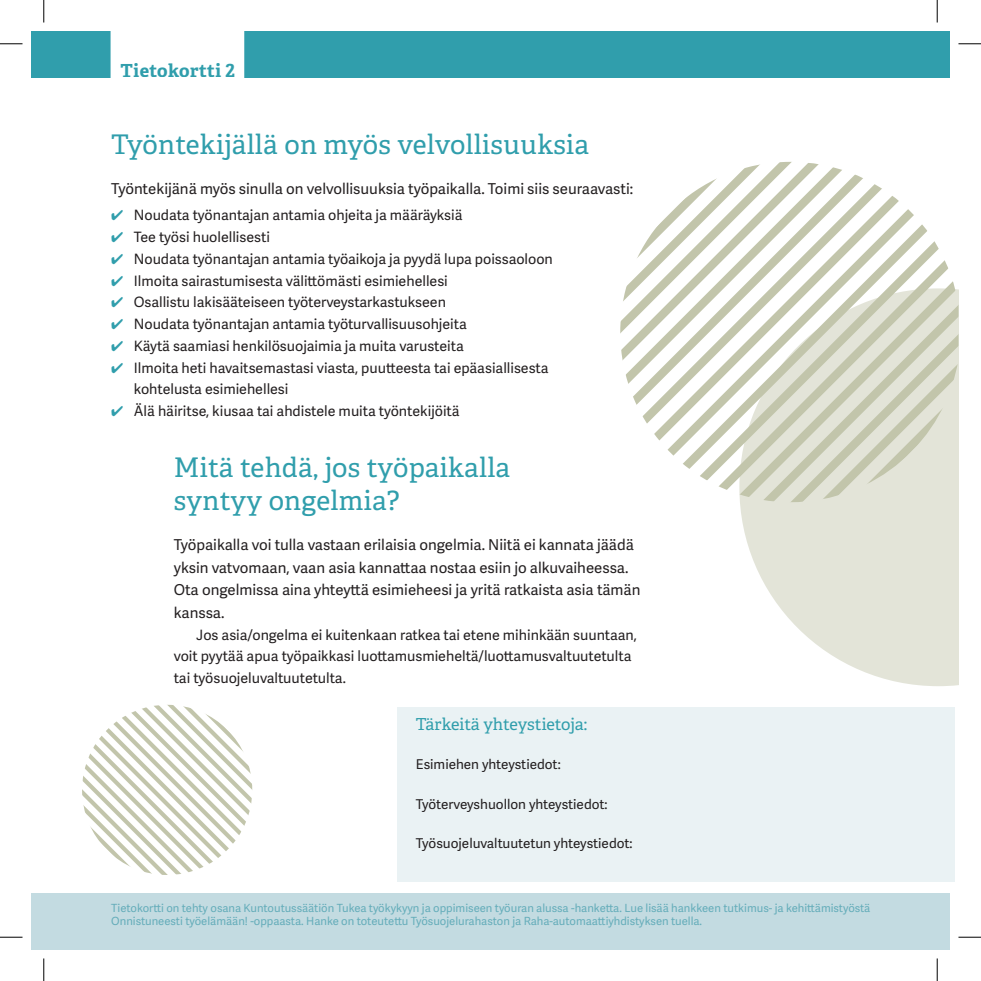
<style>
.page{position:relative;width:981px;height:981px;background:#fff}
.page>*{position:absolute;margin:0;border:0;box-sizing:border-box;transform-origin:0 0}
.t1{font:27px/32.4px "Adelle";letter-spacing:.01em;color:#309eac}
.t2{font:700 18px "Adelle";letter-spacing:.02em;color:#309eac}
.t3{font:16.5px "Adelle";letter-spacing:-.005em;color:#309eac}
.t4{font:15px/22.5px "Adelle Sans";color:#231f20}
.t5{font:14.25px/21.8px "Adelle Sans";color:#231f20}
.t6{font:13.5px "Adelle Sans";color:#231f20}
.t7{font:11.25px/13.5px "Adelle Sans";color:#65adba}
.s1{color:#309eac}
</style>
<div class="page">
<div style="left:31px;top:31px;width:918px;height:47px;background:#309eac"></div>
<div style="left:31px;top:893px;width:918px;height:56px;background:#c3dbe1"></div>
<div style="left:111px;top:31px;width:133px;height:47px;background:#fff"></div>
<div style="left:397px;top:707px;width:557px;height:174px;background:#eaf2f4"></div>
<svg style="left:620px;top:162px;width:335px;height:328px"></svg>
<svg style="left:82px;top:704px;width:170px;height:170px"></svg>
<svg style="left:739px;top:288px;width:219px;height:398px;fill:#e3e4d8"></svg>
<svg style="left:0;top:44px;width:22px;height:1px"></svg>
<svg style="left:958px;top:44px;width:22px;height:1px"></svg>
<svg style="left:0;top:936px;width:22px;height:1px"></svg>
<svg style="left:958px;top:936px;width:22px;height:1px"></svg>
<svg style="left:44px;top:0;width:1px;height:23px"></svg>
<svg style="left:44px;top:958px;width:1px;height:22px"></svg>
<svg style="left:936px;top:0;width:1px;height:23px"></svg>
<svg style="left:936px;top:958px;width:1px;height:22px"></svg>
<p class="t2" style="left:121px;top:58px;width:116px">Tietokortti 2</p>
<h1 class="t1" style="left:111px;top:127px;width:479px">Työntekijällä on myös velvollisuuksia</h1>
<p class="t4" style="left:111px;top:177px;width:523px">Työntekijänä myös sinulla on velvollisuuksia työpaikalla. Toimi siis seuraavasti:</p>
<p class="t5" style="left:111px;top:204px;width:353px"><span class="s1">✔</span> Noudata työnantajan antamia ohjeita ja määräyksiä</p>
<p class="t5" style="left:111px;top:226px;width:160px"><span class="s1">✔</span> Tee työsi huolellisesti</p>
<p class="t5" style="left:111px;top:247px;width:443px"><span class="s1">✔</span> Noudata työnantajan antamia työaikoja ja pyydä lupa poissaoloon</p>
<p class="t5" style="left:111px;top:269px;width:338px"><span class="s1">✔</span> Ilmoita sairastumisesta välittömästi esimiehellesi</p>
<p class="t5" style="left:111px;top:291px;width:336px"><span class="s1">✔</span> Osallistu lakisääteiseen työterveystarkastukseen</p>
<p class="t5" style="left:111px;top:313px;width:357px"><span class="s1">✔</span> Noudata työnantajan antamia työturvallisuusohjeita</p>
<p class="t5" style="left:111px;top:334px;width:354px"><span class="s1">✔</span> Käytä saamiasi henkilösuojaimia ja muita varusteita</p>
<p class="t5" style="left:134px;top:356px;width:416px;text-indent:-23px"><span class="s1">✔</span> Ilmoita heti havaitsemastasi viasta, puutteesta tai epäasiallisesta kohtelusta esimiehellesi</p>
<p class="t5" style="left:111px;top:399px;width:349px"><span class="s1">✔</span> Älä häiritse, kiusaa tai ahdistele muita työntekijöitä</p>
<h1 class="t1" style="left:174px;top:450px;width:338px">Mitä tehdä, jos työpaikalla syntyy ongelmia?</h1>
<p class="t4" style="left:174px;top:533px;width:468px">Työpaikalla voi tulla vastaan erilaisia ongelmia. Niitä ei kannata jäädä yksin vatvomaan, vaan asia kannattaa nostaa esiin jo alkuvaiheessa.<br>Ota ongelmissa aina yhteyttä esimieheesi ja yritä ratkaista asia tämän kanssa.</p>
<p class="t5" style="left:174px;top:623px;width:464px;text-indent:23px">Jos asia/ongelma ei kuitenkaan ratkea tai etene mihinkään suuntaan, voit pyytää apua työpaikkasi luottamusmieheltä/luottamusvaltuutetulta tai työsuojeluvaltuutetulta.</p>
<p class="t3" style="left:416px;top:711px;width:173px">Tärkeitä yhteystietoja:</p>
<p class="t6" style="left:416px;top:754px;width:146px">Esimiehen yhteystiedot:</p>
<p class="t6" style="left:416px;top:794px;width:193px">Työterveyshuollon yhteystiedot:</p>
<p class="t6" style="left:416px;top:833px;width:218px">Työsuojeluvaltuutetun yhteystiedot:</p>
<p class="t7" style="left:111px;top:900px;width:760px">Tietokortti on tehty osana Kuntoutussäätiön Tukea työkykyyn ja oppimiseen työuran alussa -hanketta. Lue lisää hankkeen tutkimus- ja kehittämistyöstä<br>Onnistuneesti työelämään! -oppaasta. Hanke on toteutettu Työsuojelurahaston ja Raha-automaattiyhdistyksen tuella.</p>
</div>
